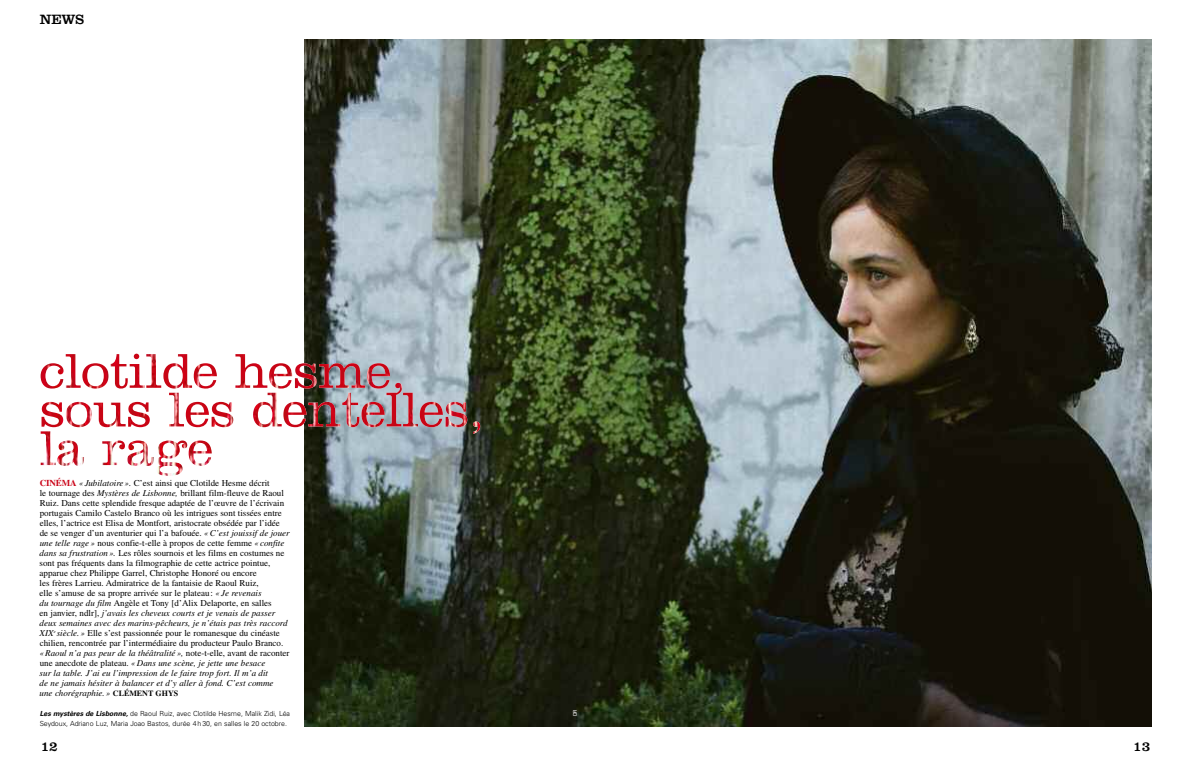
<style>
.page{position:relative;width:1191px;height:766px;background:#fff}
.page>*{position:absolute;margin:0;border:0;box-sizing:border-box;transform-origin:0 0}
.t1{font:14px "Clarendon LT Std";color:#000}
.t2{font:9px/10px "Times LT Std";color:#000}
.t3{font:300 7px/10px "Univers LT Std";color:#000}
.t4{font:5px "Univers LT Std";color:#fff}
.s1{font-weight:700;color:#ca0016}
.s2{font-style:italic}
.s3{font-weight:700;font-size:8px}
.s4{font-weight:700;font-style:italic}
</style>
<div class="page">
<img style="left:305px;top:40px;width:846px;height:686px">
<img style="left:41px;top:353px;width:439px;height:122px">
<img style="left:111px;top:353px;width:291px;height:73px">
<h1 class="t1" style="left:40px;top:14px;width:46px">NEWS</h1>
<p class="t2" style="left:40px;top:479px;width:252px"><span class="s1">CINÉMA</span> <span class="s2">«Jubilatoire».</span> C’est ainsi que Clotilde Hesme décrit<br>le tournage des <span class="s2">Mystères de Lisbonne,</span> brillant film-fleuve de Raoul Ruiz. Dans cette splendide fresque adaptée de l’œuvre de l’écrivain portugais Camilo Castelo Branco où les intrigues sont tissées entre elles, l’actrice est Elisa de Montfort, aristocrate obsédée par l’idée de se venger d’un aventurier qui l’a bafouée. <span class="s2">«C’est jouissif de jouer une telle rage»</span> nous confie-t-elle à propos de cette femme <span class="s2">«confite dans sa frustration».</span> Les rôles sournois et les films en costumes ne sont pas fréquents dans la filmographie de cette actrice pointue, apparue chez Philippe Garrel, Christophe Honoré ou encore<br>les frères Larrieu. Admiratrice de la fantaisie de Raoul Ruiz,<br>elle s’amuse de sa propre arrivée sur le plateau: <span class="s2">«Je revenais<br>du tournage du film</span> Angèle et Tony [d’Alix Delaporte, en salles<br>en janvier, ndlr], <span class="s2">j’avais les cheveux courts et je venais de passer deux semaines avec des marins-pêcheurs, je n’étais pas très raccord XIX</span><sup>e</sup> <span class="s2">siècle.»</span> Elle s’est passionnée pour le romanesque du cinéaste chilien, rencontrée par l’intermédiaire du producteur Paulo Branco. <span class="s2">«Raoul n’a pas peur de la théâtralité»,</span> note-t-elle, avant de raconter une anecdote de plateau. <span class="s2">«Dans une scène, je jette une besace<br>sur la table. J’ai eu l’impression de le faire trop fort. Il m’a dit<br>de ne jamais hésiter à balancer et d’y aller à fond. C’est comme<br>une chorégraphie.»</span> <span class="s3">CLÉMENT GHYS</span></p>
<p class="t3" style="left:40px;top:709px;width:252px"><span class="s4">Les mystères de Lisbonne,</span> de Raoul Ruiz, avec Clotilde Hesme, Malik Zidi, Léa<br>Seydoux, Adriano Luz, Maria Joao Bastos, durée 4h30, en salles le 20 octobre.</p>
<p class="t4" style="left:573px;top:716px;width:8px;rotate:-90deg">DR</p>
<h1 class="t1" style="left:41px;top:741px;width:19px">12</h1>
<h1 class="t1" style="left:1133px;top:741px;width:19px">13</h1>
</div>
